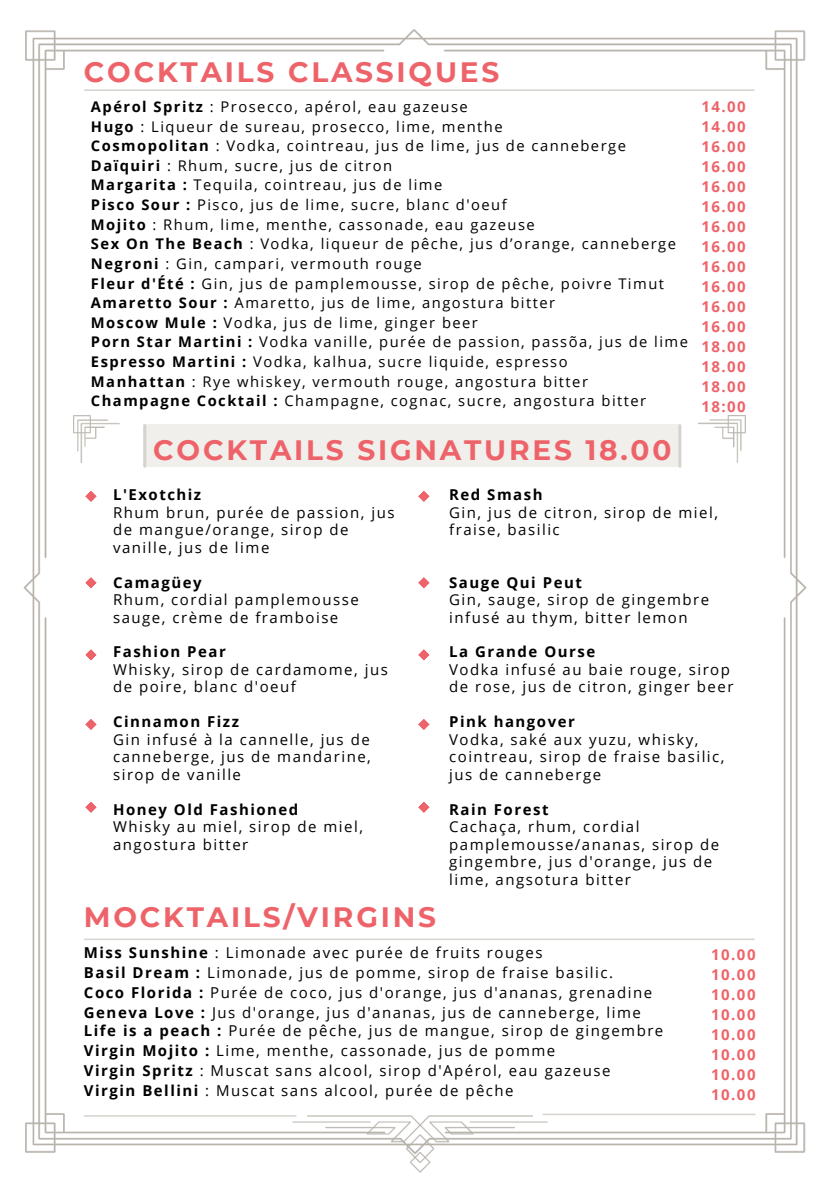
<style>
.page{position:relative;width:839px;height:1191px;background:#fff}
.page>*{position:absolute;margin:0;border:0;box-sizing:border-box;transform-origin:0 0}
.t1{font:700 28px "Montserrat";letter-spacing:.1em;color:#ed6369}
.t2{font:15px/17.4px "Open Sans";letter-spacing:.1em;color:#000}
.t3{font:700 15px/20px "Open Sans";letter-spacing:.1em;color:#ed6369;text-align:justify}
.t4{font:700 15px "Open Sans";letter-spacing:.1em;color:#000}
.t5{font:14.8px/19.6px "Open Sans";letter-spacing:.1em;color:#000}
.s1{font-weight:700}
</style>
<div class="page">
<img style="left:23px;top:29px;width:784px;height:1144px">
<hr style="left:85px;top:89px;width:669px;height:2px;background:#d6d3ce">
<hr style="left:85px;top:939px;width:669px;height:1px;background:#d6d3ce">
<div style="left:82px;top:508px;width:657px;height:204px;background:#fff"></div>
<div style="left:143px;top:425px;width:537px;height:41px;background:#f1efeb"></div>
<hr style="left:143px;top:426px;width:3px;height:40px;background:#d6d3ce">
<hr style="left:678px;top:426px;width:3px;height:40px;background:#d6d3ce">
<svg style="left:85px;top:490px;width:12px;height:12px"></svg>
<svg style="left:418px;top:490px;width:12px;height:12px"></svg>
<svg style="left:85px;top:577px;width:12px;height:11px"></svg>
<svg style="left:418px;top:577px;width:12px;height:12px"></svg>
<img style="left:73px;top:416px;width:47px;height:46px">
<img style="left:698px;top:416px;width:47px;height:46px">
<svg style="left:418px;top:649px;width:12px;height:12px"></svg>
<svg style="left:85px;top:649px;width:12px;height:12px"></svg>
<hr style="left:84px;top:1115px;width:212px;height:2px;background:#d6d3ce">
<hr style="left:543px;top:1114px;width:211px;height:1px;background:#d6d3ce">
<img style="left:292px;top:1115px;width:255px;height:57px">
<svg style="left:418px;top:718px;width:12px;height:12px"></svg>
<svg style="left:85px;top:718px;width:12px;height:12px"></svg>
<svg style="left:418px;top:801px;width:12px;height:12px"></svg>
<svg style="left:85px;top:801px;width:12px;height:12px"></svg>
<h1 class="t1" style="left:84px;top:55px;width:417px">COCKTAILS CLASSIQUES</h1>
<p class="t5" style="left:91px;top:96px;width:598px"><span class="s1">Apérol Spritz</span> : Prosecco, apérol, eau gazeuse<br><span class="s1">Hugo</span> : Liqueur de sureau, prosecco, lime, menthe<br><span class="s1">Cosmopolitan</span> : Vodka, cointreau, jus de lime, jus de canneberge <span class="s1">Daïquiri</span> : Rhum, sucre, jus de citron<br><span class="s1">Margarita :</span> Tequila, cointreau, jus de lime<br><span class="s1">Pisco Sour :</span> Pisco, jus de lime, sucre, blanc d'oeuf<br><span class="s1">Mojito</span> : Rhum, lime, menthe, cassonade, eau gazeuse<br><span class="s1">Sex On The Beach</span> : Vodka, liqueur de pêche, jus d’orange, canneberge <span class="s1">Negroni</span> : Gin, campari, vermouth rouge<br><span class="s1">Fleur d'Été :</span> Gin, jus de pamplemousse, sirop de pêche, poivre Timut <span class="s1">Amaretto Sour :</span> Amaretto, jus de lime, angostura bitter<br><span class="s1">Moscow Mule :</span> Vodka, jus de lime, ginger beer<br><span class="s1">Porn Star Martini :</span> Vodka vanille, purée de passion, passõa, jus de lime <span class="s1">Espresso Martini :</span> Vodka, kalhua, sucre liquide, espresso<br><span class="s1">Manhattan</span> : Rye whiskey, vermouth rouge, angostura bitter <span class="s1">Champagne Cocktail :</span> Champagne, cognac, sucre, angostura bitter</p>
<h1 class="t1" style="left:153px;top:433px;width:519px">COCKTAILS SIGNATURES 18.00</h1>
<p class="t3" style="left:701px;top:96px;width:46px">14.00<br>14.00<br>16.00<br>16.00<br>16.00<br>16.00<br>16.00<br>16.00<br>16.00<br>16.00<br>16.00<br>16.00<br>18.00<br>18.00<br>18.00<br>18:00</p>
<p class="t4" style="left:113px;top:484px;width:90px">L'Exotchiz</p>
<p class="t2" style="left:113px;top:503px;width:283px">Rhum brun, purée de passion, jus de mangue/orange, sirop de vanille, jus de lime</p>
<p class="t4" style="left:113px;top:572px;width:90px">Camagüey</p>
<p class="t2" style="left:113px;top:591px;width:247px">Rhum, cordial pamplemousse sauge, crème de framboise</p>
<p class="t4" style="left:113px;top:641px;width:114px">Fashion Pear</p>
<p class="t2" style="left:113px;top:660px;width:276px">Whisky, sirop de cardamome, jus de poire, blanc d'oeuf</p>
<p class="t4" style="left:113px;top:711px;width:127px">Cinnamon Fizz</p>
<p class="t2" style="left:113px;top:730px;width:259px;text-align:justify">Gin infusé à la cannelle, jus de canneberge, jus de mandarine, sirop de vanille</p>
<p class="t4" style="left:113px;top:799px;width:187px">Honey Old Fashioned</p>
<p class="t2" style="left:113px;top:818px;width:251px">Whisky au miel, sirop de miel, angostura bitter</p>
<h1 class="t1" style="left:84px;top:900px;width:353px">MOCKTAILS/VIRGINS</h1>
<p class="t4" style="left:449px;top:484px;width:95px">Red Smash</p>
<p class="t2" style="left:449px;top:503px;width:270px">Gin, jus de citron, sirop de miel, fraise, basilic</p>
<p class="t4" style="left:449px;top:572px;width:134px">Sauge Qui Peut</p>
<p class="t2" style="left:449px;top:591px;width:261px">Gin, sauge, sirop de gingembre infusé au thym, bitter lemon</p>
<p class="t4" style="left:449px;top:641px;width:148px">La Grande Ourse</p>
<p class="t2" style="left:449px;top:660px;width:286px">Vodka infusé au baie rouge, sirop de rose, jus de citron, ginger beer</p>
<p class="t4" style="left:449px;top:711px;width:127px">Pink hangover</p>
<p class="t2" style="left:449px;top:730px;width:277px">Vodka, saké aux yuzu, whisky, cointreau, sirop de fraise basilic, jus de canneberge</p>
<p class="t4" style="left:449px;top:799px;width:101px">Rain Forest</p>
<p class="t2" style="left:449px;top:818px;width:272px">Cachaça, rhum, cordial pamplemousse/ananas, sirop de gingembre, jus d'orange, jus de lime, angsotura bitter</p>
<p class="t2" style="left:84px;top:942px;width:569px;line-height:20px"><span class="s1">Miss Sunshine</span> : Limonade avec purée de fruits rouges<br><span class="s1">Basil Dream :</span> Limonade, jus de pomme, sirop de fraise basilic.<br><span class="s1">Coco Florida :</span> Purée de coco, jus d'orange, jus d'ananas, grenadine <span class="s1">Geneva Love :</span> Jus d'orange, jus d'ananas, jus de canneberge, lime</p>
<p class="t2" style="left:84px;top:1020px;width:581px;line-height:20px"><span class="s1">Life is a peach :</span> Purée de pêche, jus de mangue, sirop de gingembre <span class="s1">Virgin Mojito :</span> Lime, menthe, cassonade, jus de pomme<br><span class="s1">Virgin Spritz</span> : Muscat sans alcool, sirop d'Apérol, eau gazeuse <span class="s1">Virgin Bellini</span> : Muscat sans alcool, purée de pêche</p>
<p class="t3" style="left:711px;top:944px;width:46px">10.00<br>10.00<br>10.00<br>10.00<br>10.00<br>10.00<br>10.00<br>10.00</p>
</div>
